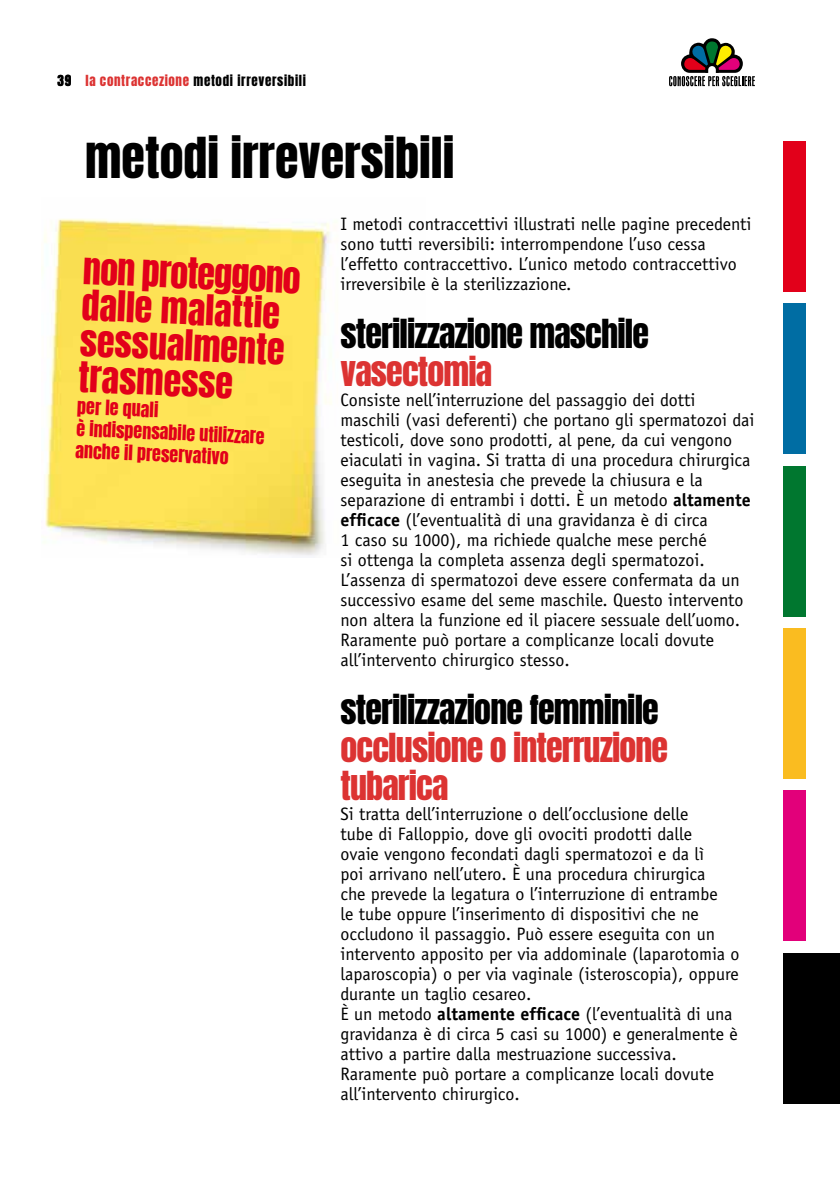
<style>
.page{position:relative;width:840px;height:1191px;background:#fff}
.page>*{position:absolute;margin:0;border:0;box-sizing:border-box;transform-origin:0 0}
.t1{font:48px "Anton";color:#000}
.t2{font:36px/35.8px "Anton";color:#e2001a}
.t3{font:34px "Anton";letter-spacing:-.025em;color:#000}
.t4{font:34px/38px "Anton";letter-spacing:-.025em;color:#dc3332}
.t5{font:18px/20px "Officina Sans";color:#000}
.t6{font:18px/21.8px "Anton";color:#e2001a}
.t7{font:13px "Anton";letter-spacing:.05em;color:#000}
.s1{color:#dc3332}
.s2{font-weight:700}
</style>
<div class="page">
<svg style="left:669px;top:38px;width:85px;height:48px"></svg>
<img style="left:44px;top:218px;width:288px;height:338px">
<div style="left:782px;top:303px;width:23px;height:151px;background:#006da3"></div>
<div style="left:782px;top:141px;width:23px;height:151px;background:#e2001a"></div>
<div style="left:782px;top:466px;width:23px;height:150px;background:#00772f"></div>
<div style="left:782px;top:628px;width:23px;height:151px;background:#fabc20"></div>
<div style="left:782px;top:790px;width:23px;height:151px;background:#e2007a"></div>
<div style="left:782px;top:953px;width:57px;height:150px;background:#000"></div>
<p class="t7" style="left:58px;top:74px;width:15px">39</p>
<p class="t7" style="left:85px;top:74px;width:222px"><span class="s1">la contraccezione</span> metodi irreversibili</p>
<h1 class="t1" style="left:85px;top:133px;width:371px">metodi irreversibili</h1>
<p class="t5" style="left:340px;top:214px;width:412px">I metodi contraccettivi illustrati nelle pagine precedenti sono tutti reversibili: interrompendone l’uso cessa l’effetto contraccettivo. L’unico metodo contraccettivo irreversibile è la sterilizzazione.</p>
<h3 class="t3" style="left:340px;top:316px;width:310px">sterilizzazione maschile</h3>
<h3 class="t4" style="left:340px;top:355px;width:153px">vasectomia</h3>
<p class="t5" style="left:340px;top:390px;width:415px">Consiste nell’interruzione del passaggio dei dotti maschili (vasi deferenti) che portano gli spermatozoi dai testicoli, dove sono prodotti, al pene, da cui vengono eiaculati in vagina. Si tratta di una procedura chirurgica eseguita in anestesia che prevede la chiusura e la separazione di entrambi i dotti. È un metodo <span class="s2">altamente efficace</span> (l’eventualità di una gravidanza è di circa<br>1 caso su 1000), ma richiede qualche mese perché<br>si ottenga la completa assenza degli spermatozoi.<br>L’assenza di spermatozoi deve essere confermata da un successivo esame del seme maschile. Questo intervento non altera la funzione ed il piacere sessuale dell’uomo.<br>Raramente può portare a complicanze locali dovute all’intervento chirurgico stesso.</p>
<h3 class="t3" style="left:340px;top:692px;width:320px">sterilizzazione femminile</h3>
<h3 class="t4" style="left:340px;top:731px;width:329px">occlusione o interruzione tubarica</h3>
<p class="t5" style="left:340px;top:804px;width:400px">Si tratta dell’interruzione o dell’occlusione delle<br>tube di Falloppio, dove gli ovociti prodotti dalle<br>ovaie vengono fecondati dagli spermatozoi e da lì<br>poi arrivano nell’utero. È una procedura chirurgica<br>che prevede la legatura o l’interruzione di entrambe<br>le tube oppure l’inserimento di dispositivi che ne occludono il passaggio. Può essere eseguita con un intervento apposito per via addominale (laparotomia o laparoscopia) o per via vaginale (isteroscopia), oppure durante un taglio cesareo.<br>È un metodo <span class="s2">altamente efficace</span> (l’eventualità di una gravidanza è di circa 5 casi su 1000) e generalmente è attivo a partire dalla mestruazione successiva.<br>Raramente può portare a complicanze locali dovute all’intervento chirurgico.</p>
<h2 class="t2" style="left:83px;top:254px;width:220px;rotate:2deg">non proteggono dalle malattie sessualmente trasmesse</h2>
<p class="t6" style="left:78px;top:396px;width:190px;rotate:3deg">per le quali<br>è indispensabile utilizzare anche il preservativo</p>
</div>
